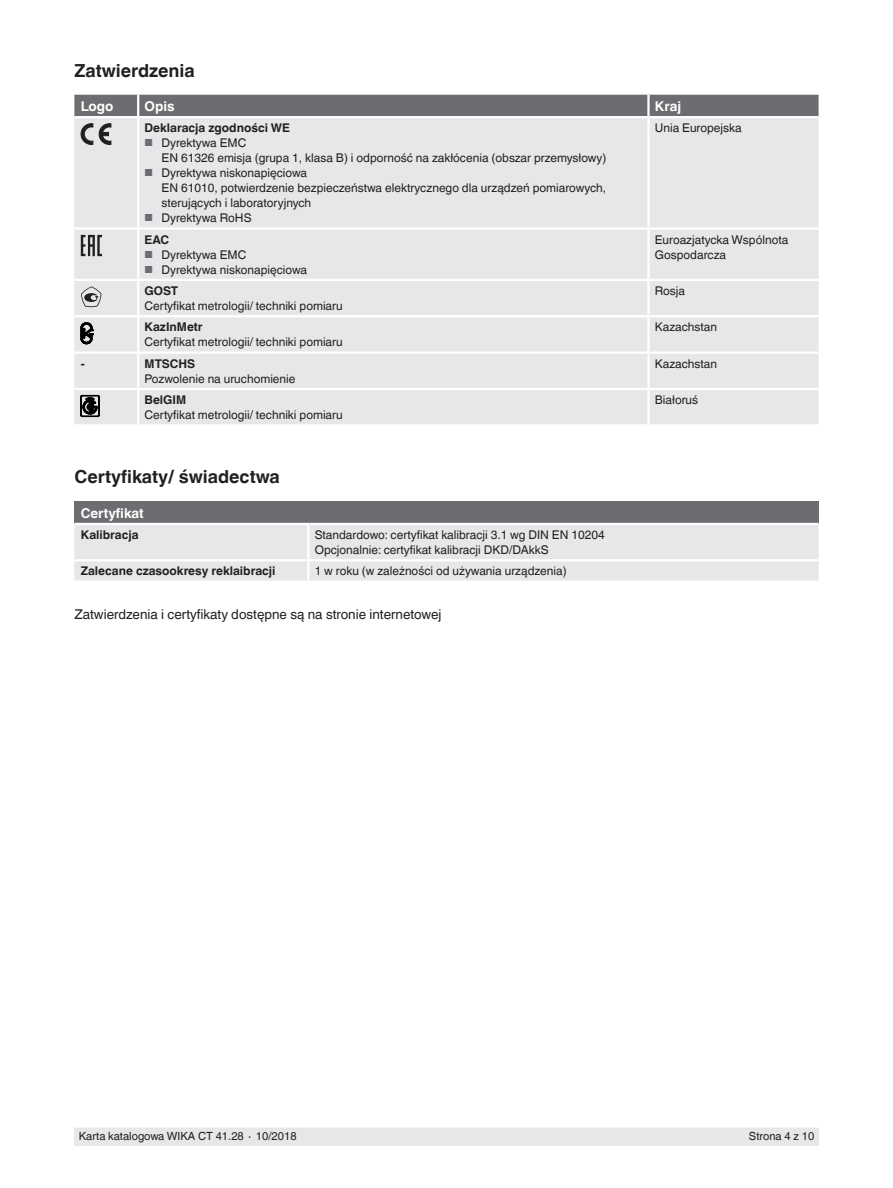
<style>
.page{position:relative;width:893px;height:1188px;background:#fff}
.page>*{position:absolute;margin:0;border:0;box-sizing:border-box;transform-origin:0 0}
.t1{font:700 18px "Helvetica World";color:#231f20}
.t2{font:13.5px "Helvetica World";color:#231f20}
.t3{font:700 13.5px "Helvetica World";color:#fff}
.t4{font:12px/15px "Helvetica World";color:#231f20}
.t5{font:700 12px "Helvetica World";color:#231f20}
.t6{font:11.25px "Helvetica World";color:#231f20}
.s1{font-size:10.2px;color:#6c6d70}
</style>
<div class="page">
<div style="left:74px;top:1128px;width:745px;height:17px;background:#e6e7e9"></div>
<div style="left:74px;top:95px;width:745px;height:21px;background:#6c6d70"></div>
<div style="left:74px;top:118px;width:745px;height:306px;background:#e6e7e9"></div>
<hr style="left:138px;top:227px;width:510px;height:3px;background:#fff">
<hr style="left:138px;top:279px;width:510px;height:2px;background:#fff">
<hr style="left:138px;top:315px;width:510px;height:2px;background:#fff">
<hr style="left:137px;top:317px;width:2px;height:34px;background:#fff">
<hr style="left:647px;top:317px;width:3px;height:34px;background:#fff">
<hr style="left:137px;top:390px;width:2px;height:34px;background:#fff">
<hr style="left:647px;top:390px;width:3px;height:34px;background:#fff">
<hr style="left:74px;top:388px;width:64px;height:2px;background:#fff">
<hr style="left:138px;top:388px;width:510px;height:2px;background:#fff">
<hr style="left:648px;top:388px;width:171px;height:2px;background:#fff">
<hr style="left:74px;top:351px;width:64px;height:3px;background:#fff">
<hr style="left:138px;top:351px;width:510px;height:3px;background:#fff">
<hr style="left:137px;top:354px;width:2px;height:34px;background:#fff">
<hr style="left:648px;top:351px;width:171px;height:3px;background:#fff">
<hr style="left:647px;top:354px;width:3px;height:34px;background:#fff">
<hr style="left:74px;top:227px;width:64px;height:3px;background:#fff">
<hr style="left:74px;top:315px;width:64px;height:2px;background:#fff">
<hr style="left:648px;top:227px;width:171px;height:3px;background:#fff">
<hr style="left:648px;top:315px;width:171px;height:2px;background:#fff">
<hr style="left:648px;top:279px;width:171px;height:2px;background:#fff">
<hr style="left:74px;top:279px;width:64px;height:2px;background:#fff">
<hr style="left:647px;top:118px;width:3px;height:109px;background:#fff">
<hr style="left:137px;top:118px;width:2px;height:109px;background:#fff">
<hr style="left:137px;top:95px;width:2px;height:21px;background:#fff">
<hr style="left:647px;top:95px;width:3px;height:21px;background:#fff">
<hr style="left:647px;top:230px;width:3px;height:49px;background:#fff">
<hr style="left:647px;top:281px;width:3px;height:34px;background:#fff">
<hr style="left:137px;top:230px;width:2px;height:49px;background:#fff">
<hr style="left:137px;top:281px;width:2px;height:34px;background:#fff">
<svg style="left:81px;top:124px;width:12px;height:21px"></svg>
<svg style="left:99px;top:124px;width:12px;height:21px"></svg>
<svg style="left:81px;top:235px;width:21px;height:21px"></svg>
<svg style="left:81px;top:286px;width:20px;height:22px"></svg>
<svg style="left:81px;top:323px;width:12px;height:21px"></svg>
<svg style="left:81px;top:395px;width:18px;height:22px"></svg>
<div style="left:74px;top:501px;width:745px;height:23px;background:#6c6d70"></div>
<div style="left:74px;top:525px;width:745px;height:56px;background:#e6e7e9"></div>
<hr style="left:307px;top:525px;width:2px;height:34px;background:#fff">
<hr style="left:74px;top:559px;width:235px;height:2px;background:#fff">
<hr style="left:74px;top:523px;width:235px;height:2px;background:#fff">
<hr style="left:309px;top:523px;width:510px;height:2px;background:#fff">
<hr style="left:309px;top:559px;width:510px;height:2px;background:#fff">
<hr style="left:307px;top:561px;width:2px;height:20px;background:#fff">
<h1 class="t1" style="left:74px;top:60px;width:122px">Zatwierdzenia</h1>
<p class="t3" style="left:81px;top:98px;width:34px">Logo</p>
<p class="t3" style="left:145px;top:98px;width:32px">Opis</p>
<p class="t3" style="left:655px;top:98px;width:28px">Kraj</p>
<p class="t5" style="left:145px;top:121px;width:147px">Deklaracja zgodności WE</p>
<p class="t4" style="left:162px;top:135px;width:446px;text-indent:-17px"><span class="s1">■</span> Dyrektywa EMC<br>EN 61326 emisja (grupa 1, klasa B) i odporność na zakłócenia (obszar przemysłowy)</p>
<p class="t4" style="left:162px;top:165px;width:446px;text-indent:-17px"><span class="s1">■</span> Dyrektywa niskonapięciowa<br>EN 61010, potwierdzenie bezpieczeństwa elektrycznego dla urządzeń pomiarowych, sterujących i laboratoryjnych</p>
<p class="t4" style="left:145px;top:210px;width:109px"><span class="s1">■</span> Dyrektywa RoHS</p>
<p class="t4" style="left:655px;top:120px;width:88px">Unia Europejska</p>
<p class="t5" style="left:145px;top:232px;width:26px">EAC</p>
<p class="t4" style="left:145px;top:247px;width:103px"><span class="s1">■</span> Dyrektywa EMC</p>
<p class="t4" style="left:145px;top:262px;width:164px"><span class="s1">■</span> Dyrektywa niskonapięciowa</p>
<p class="t4" style="left:655px;top:232px;width:135px">Euroazjatycka Wspólnota<br>Gospodarcza</p>
<p class="t5" style="left:145px;top:284px;width:35px">GOST</p>
<p class="t4" style="left:145px;top:298px;width:200px">Certyfikat metrologii/ techniki pomiaru</p>
<p class="t4" style="left:655px;top:283px;width:32px">Rosja</p>
<p class="t5" style="left:145px;top:320px;width:60px">KazInMetr</p>
<p class="t4" style="left:145px;top:335px;width:200px">Certyfikat metrologii/ techniki pomiaru</p>
<p class="t4" style="left:655px;top:320px;width:64px">Kazachstan</p>
<p class="t5" style="left:81px;top:356px;width:5px">-</p>
<p class="t5" style="left:145px;top:356px;width:52px">MTSCHS</p>
<p class="t4" style="left:145px;top:371px;width:152px">Pozwolenie na uruchomienie</p>
<p class="t4" style="left:655px;top:356px;width:64px">Kazachstan</p>
<p class="t5" style="left:145px;top:393px;width:43px">BelGIM</p>
<p class="t4" style="left:145px;top:407px;width:200px">Certyfikat metrologii/ techniki pomiaru</p>
<p class="t4" style="left:655px;top:392px;width:45px">Białoruś</p>
<h1 class="t1" style="left:74px;top:467px;width:207px">Certyfikaty/ świadectwa</h1>
<p class="t3" style="left:81px;top:505px;width:64px">Certyfikat</p>
<p class="t5" style="left:81px;top:528px;width:59px">Kalibracja</p>
<p class="t4" style="left:315px;top:527px;width:292px">Standardowo: certyfikat kalibracji 3.1 wg DIN EN 10204<br>Opcjonalnie: certyfikat kalibracji DKD/DAkkS</p>
<p class="t5" style="left:81px;top:564px;width:196px">Zalecane czasookresy reklaibracji</p>
<p class="t4" style="left:315px;top:564px;width:254px">1 w roku (w zależności od używania urządzenia)</p>
<p class="t2" style="left:74px;top:606px;width:369px">Zatwierdzenia i certyfikaty dostępne są na stronie internetowej</p>
<p class="t6" style="left:79px;top:1130px;width:219px">Karta katalogowa WIKA CT 41.28 ∙ 10/2018</p>
<p class="t6" style="left:749px;top:1130px;width:67px">Strona 4 z 10</p>
</div>
